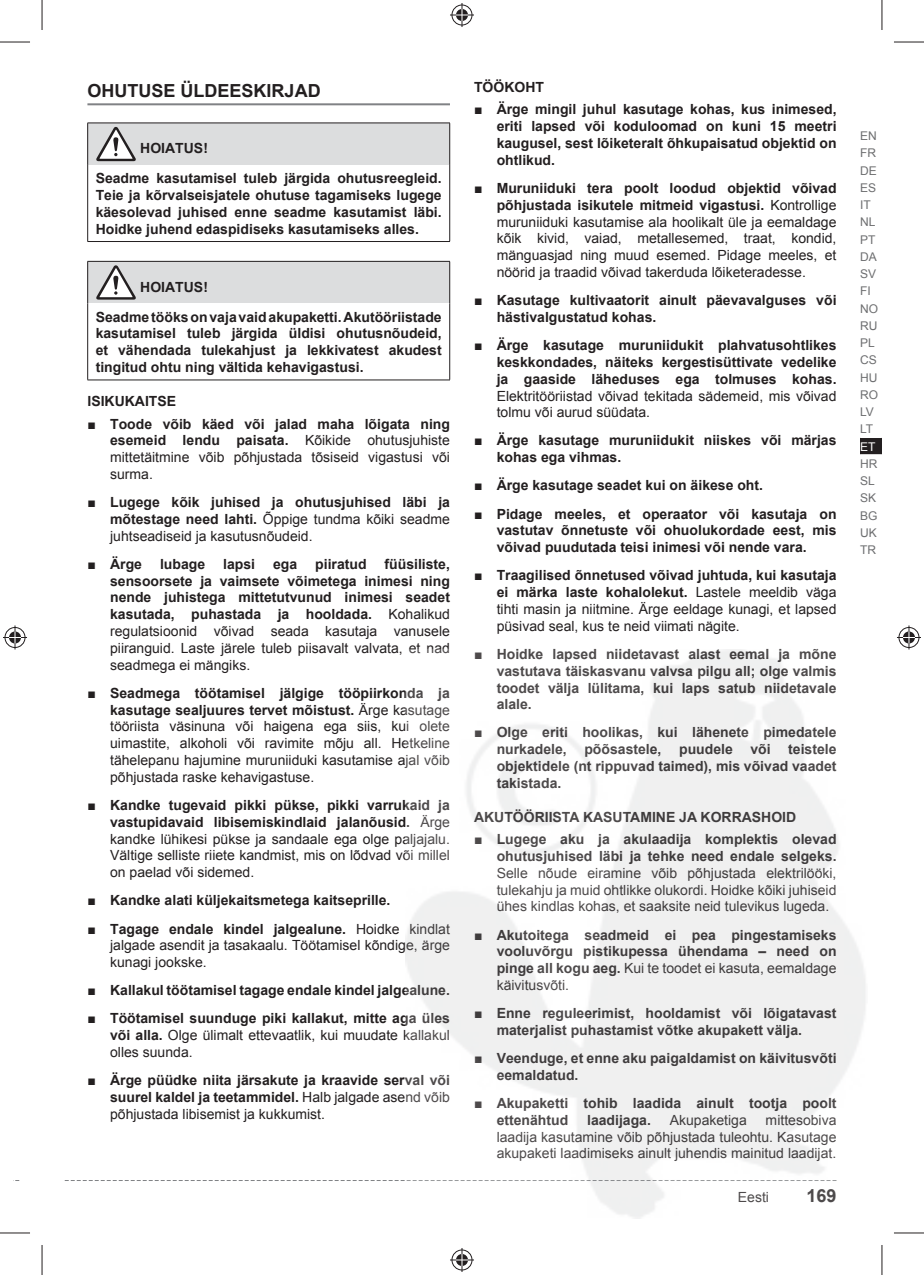
<style>
.page{position:relative;width:924px;height:1275px;background:#fff}
.page>*{position:absolute;margin:0;border:0;box-sizing:border-box;transform-origin:0 0}
.t1{font:700 18px "Arial";color:#231f20}
.t2{font:700 14px/16.8px "Arial";color:#231f20;text-align:justify}
.t3{font:14px/16.8px "Arial";color:#231f20;text-align:justify}
.t4{font:12px/17.2px "Arial";color:#6d6e70}
.t5{font:12px "Arial";color:#fff}
.s1{font-weight:700}
.s2{font-weight:400}
</style>
<div class="page">
<div style="left:859px;top:437px;width:22px;height:18px;background:#231f20"></div>
<svg style="left:859px;top:454px;width:22px;height:1px"></svg>
<svg style="left:65px;top:1180px;width:340px;height:1px"></svg>
<hr style="left:87px;top:103px;width:363px;height:2px;background:#808285">
<div style="left:88px;top:123px;width:361px;height:42px;background:#dcddde"></div>
<hr style="left:87px;top:123px;width:363px;height:1px;background:#231f20">
<hr style="left:87px;top:123px;width:1px;height:42px;background:#231f20">
<hr style="left:449px;top:123px;width:1px;height:42px;background:#231f20">
<hr style="left:87px;top:165px;width:1px;height:76px;background:#231f20">
<hr style="left:449px;top:165px;width:1px;height:76px;background:#231f20">
<hr style="left:87px;top:241px;width:363px;height:1px;background:#231f20">
<svg style="left:96px;top:126px;width:40px;height:35px"></svg>
<div style="left:88px;top:261px;width:361px;height:42px;background:#dcddde"></div>
<hr style="left:87px;top:261px;width:363px;height:1px;background:#231f20">
<hr style="left:87px;top:262px;width:1px;height:41px;background:#231f20">
<hr style="left:449px;top:262px;width:1px;height:41px;background:#231f20">
<hr style="left:87px;top:303px;width:1px;height:77px;background:#231f20">
<hr style="left:449px;top:303px;width:1px;height:77px;background:#231f20">
<hr style="left:87px;top:379px;width:363px;height:1px;background:#231f20">
<svg style="left:96px;top:265px;width:40px;height:35px"></svg>
<hr style="left:0;top:42px;width:30px;height:1px;background:#231f20">
<hr style="left:893px;top:42px;width:30px;height:1px;background:#231f20">
<hr style="left:0;top:1232px;width:30px;height:1px;background:#231f20">
<hr style="left:893px;top:1232px;width:30px;height:1px;background:#231f20">
<hr style="left:42px;top:0;width:1px;height:30px;background:#231f20">
<hr style="left:42px;top:1245px;width:1px;height:30px;background:#231f20">
<hr style="left:881px;top:0;width:1px;height:30px;background:#231f20">
<hr style="left:881px;top:1245px;width:1px;height:30px;background:#231f20">
<svg style="left:450px;top:3px;width:24px;height:24px"></svg>
<svg style="left:450px;top:1248px;width:24px;height:24px"></svg>
<svg style="left:3px;top:625px;width:24px;height:24px"></svg>
<svg style="left:897px;top:625px;width:23px;height:24px"></svg>
<p class="t1" style="left:87px;top:80px;width:235px">OHUTUSE ÜLDEESKIRJAD</p>
<p class="t2" style="left:96px;top:134px;width:347px;line-height:29.6px;text-indent:45px">HOIATUS!<br>Seadme kasutamisel tuleb järgida ohutusreegleid.</p>
<p class="t2" style="left:96px;top:187px;width:347px">Teie ja kõrvalseisjatele ohutuse tagamiseks lugege käesolevad juhised enne seadme kasutamist läbi.<br>Hoidke juhend edaspidiseks kasutamiseks alles.</p>
<p class="t2" style="left:96px;top:272px;width:347px;line-height:29.6px;text-indent:45px">HOIATUS!<br>Seadme tööks on vaja vaid akupaketti. Akutööriistade</p>
<p class="t2" style="left:96px;top:325px;width:347px">kasutamisel tuleb järgida üldisi ohutusnõudeid, et vähendada tulekahjust ja lekkivatest akudest tingitud ohtu ning vältida kehavigastusi.</p>
<p class="t2" style="left:87px;top:393px;width:90px">ISIKUKAITSE</p>
<p class="t3" style="left:110px;top:415px;width:341px;text-indent:-23px">■ <span class="s1">Toode võib käed või jalad maha lõigata ning esemeid lendu paisata.</span> Kõikide ohutusjuhiste mittetäitmine võib põhjustada tõsiseid vigastusi või surma.</p>
<p class="t2" style="left:110px;top:494px;width:341px;text-indent:-23px"><span class="s2">■</span> Lugege kõik juhised ja ohutusjuhised läbi ja mõtestage need lahti. <span class="s2">Õppige tundma kõiki seadme juhtseadiseid ja kasutusnõudeid.</span></p>
<p class="t2" style="left:87px;top:555px;width:56px"><span class="s2">■</span> Ärge</p>
<p class="t2" style="left:160px;top:555px;width:47px">lubage</p>
<p class="t2" style="left:223px;top:555px;width:33px">lapsi</p>
<p class="t2" style="left:273px;top:555px;width:26px">ega</p>
<p class="t2" style="left:315px;top:555px;width:53px">piiratud</p>
<p class="t2" style="left:110px;top:555px;width:341px;text-indent:274px">füüsiliste, sensoorsete ja vaimsete võimetega inimesi ning nende juhistega mittetutvunud inimesi seadet kasutada, puhastada ja hooldada. <span class="s2">Kohalikud regulatsioonid võivad seada kasutaja vanusele piiranguid. Laste järele tuleb piisavalt valvata, et nad seadmega ei mängiks.</span></p>
<p class="t3" style="left:110px;top:684px;width:341px;text-indent:-23px">■ <span class="s1">Seadmega töötamisel jälgige tööpiirkonda ja kasutage sealjuures tervet mõistust.</span> Ärge kasutage tööriista väsinuna või haigena ega siis, kui olete uimastite, alkoholi või ravimite mõju all. Hetkeline tähelepanu hajumine muruniiduki kasutamise ajal võib põhjustada raske kehavigastuse.</p>
<p class="t3" style="left:110px;top:797px;width:341px;text-indent:-23px">■ <span class="s1">Kandke tugevaid pikki pükse, pikki varrukaid ja vastupidavaid libisemiskindlaid jalanõusid.</span> Ärge kandke lühikesi pükse ja sandaale ega olge paljajalu.<br>Vältige selliste riiete kandmist, mis on lõdvad või millel on paelad või sidemed.</p>
<p class="t2" style="left:87px;top:892px;width:304px"><span class="s2">■</span> Kandke alati küljekaitsmetega kaitseprille.</p>
<p class="t3" style="left:110px;top:920px;width:341px;text-indent:-23px">■ <span class="s1">Tagage endale kindel jalgealune.</span> Hoidke kindlat jalgade asendit ja tasakaalu. Töötamisel kõndige, ärge kunagi jookske.</p>
<p class="t2" style="left:87px;top:982px;width:364px"><span class="s2">■</span> Kallakul töötamisel tagage endale kindel jalgealune.</p>
<p class="t3" style="left:110px;top:1010px;width:341px;text-indent:-23px">■ <span class="s1">Töötamisel suunduge piki kallakut, mitte aga üles või alla.</span> Olge ülimalt ettevaatlik, kui muudate kallakul olles suunda.</p>
<p class="t2" style="left:110px;top:1072px;width:341px;text-indent:-23px"><span class="s2">■</span> Ärge püüdke niita järsakute ja kraavide serval või suurel kaldel ja teetammidel. <span class="s2">Halb jalgade asend võib põhjustada libisemist ja kukkumist.</span></p>
<p class="t2" style="left:474px;top:79px;width:71px">TÖÖKOHT</p>
<p class="t2" style="left:496px;top:101px;width:341px;text-indent:-23px"><span class="s2">■</span> Ärge mingil juhul kasutage kohas, kus inimesed, eriti lapsed või koduloomad on kuni 15 meetri kaugusel, sest lõiketeralt õhkupaisatud objektid on ohtlikud.</p>
<p class="t3" style="left:496px;top:180px;width:341px;text-indent:-23px">■ <span class="s1">Muruniiduki tera poolt loodud objektid võivad põhjustada isikutele mitmeid vigastusi.</span> Kontrollige muruniiduki kasutamise ala hoolikalt üle ja eemaldage kõik kivid, vaiad, metallesemed, traat, kondid, mänguasjad ning muud esemed. Pidage meeles, et nöörid ja traadid võivad takerduda lõiketeradesse.</p>
<p class="t2" style="left:496px;top:292px;width:341px;text-indent:-23px"><span class="s2">■</span> Kasutage kultivaatorit ainult päevavalguses või hästivalgustatud kohas.</p>
<p class="t2" style="left:496px;top:337px;width:341px;text-indent:-23px"><span class="s2">■</span> Ärge kasutage muruniidukit plahvatusohtlikes keskkondades, näiteks kergestisüttivate vedelike ja gaaside läheduses ega tolmuses kohas.</p>
<p class="t3" style="left:496px;top:387px;width:341px">Elektritööriistad võivad tekitada sädemeid, mis võivad tolmu või aurud süüdata.</p>
<p class="t2" style="left:496px;top:432px;width:341px;text-indent:-23px"><span class="s2">■</span> Ärge kasutage muruniidukit niiskes või märjas kohas ega vihmas.</p>
<p class="t2" style="left:474px;top:477px;width:290px"><span class="s2">■</span> Ärge kasutage seadet kui on äikese oht.</p>
<p class="t2" style="left:496px;top:505px;width:341px;text-indent:-23px"><span class="s2">■</span> Pidage meeles, et operaator või kasutaja on vastutav õnnetuste või ohuolukordade eest, mis võivad puudutada teisi inimesi või nende vara.</p>
<p class="t3" style="left:496px;top:567px;width:341px;text-indent:-23px">■ <span class="s1">Traagilised õnnetused võivad juhtuda, kui kasutaja ei märka laste kohalolekut.</span> Lastele meeldib väga tihti masin ja niitmine. Ärge eeldage kunagi, et lapsed püsivad seal, kus te neid viimati nägite.</p>
<p class="t2" style="left:496px;top:645px;width:341px;text-indent:-23px"><span class="s2">■</span> Hoidke lapsed niidetavast alast eemal ja mõne vastutava täiskasvanu valvsa pilgu all; olge valmis toodet välja lülitama, kui laps satub niidetavale alale.</p>
<p class="t2" style="left:496px;top:724px;width:341px;text-indent:-23px"><span class="s2">■</span> Olge eriti hoolikas, kui lähenete pimedatele nurkadele,</p>
<p class="t2" style="left:496px;top:741px;width:341px;text-indent:291px">teistele objektidele (nt rippuvad taimed), mis võivad vaadet takistada.</p>
<p class="t2" style="left:474px;top:808px;width:323px">AKUTÖÖRIISTA KASUTAMINE JA KORRASHOID</p>
<p class="t2" style="left:474px;top:831px;width:364px;text-align:right"><span class="s2">■</span> Lugege aku ja akulaadija komplektis olevad ohutusjuhised läbi ja tehke need endale selgeks.</p>
<p class="t3" style="left:496px;top:864px;width:341px">Selle nõude eiramine võib põhjustada elektrilööki, tulekahju ja muid ohtlikke olukordi. Hoidke kõiki juhiseid ühes kindlas kohas, et saaksite neid tulevikus lugeda.</p>
<p class="t2" style="left:496px;top:926px;width:341px;text-indent:-23px"><span class="s2">■</span> Akutoitega seadmeid ei pea pingestamiseks vooluvõrgu pistikupessa ühendama – need on pinge all kogu aeg. <span class="s2">Kui te toodet ei kasuta, eemaldage käivitusvõti.</span></p>
<p class="t2" style="left:496px;top:1004px;width:341px;text-indent:-23px"><span class="s2">■</span> Enne reguleerimist, hooldamist või lõigatavast materjalist puhastamist võtke akupakett välja.</p>
<p class="t2" style="left:496px;top:1049px;width:341px;text-indent:-23px"><span class="s2">■</span> Veenduge, et enne aku paigaldamist on käivitusvõti eemaldatud.</p>
<p class="t2" style="left:496px;top:1094px;width:341px;text-indent:-23px"><span class="s2">■</span> Akupaketti tohib laadida ainult tootja poolt ettenähtud</p>
<p class="t2" style="left:584px;top:741px;width:79px">põõsastele,</p>
<p class="t2" style="left:678px;top:741px;width:55px">puudele</p>
<p class="t2" style="left:750px;top:741px;width:22px">või</p>
<p class="t3" style="left:496px;top:1111px;width:341px;text-indent:269px">mittesobiva laadija kasutamine võib põhjustada tuleohtu. Kasutage akupaketi laadimiseks ainult juhendis mainitud laadijat.</p>
<p class="t2" style="left:587px;top:1111px;width:65px">laadijaga.</p>
<p class="t3" style="left:669px;top:1111px;width:79px">Akupaketiga</p>
<p class="t3" style="left:737px;top:1188px;width:33px">Eesti</p>
<p class="t1" style="left:806px;top:1185px;width:32px">169</p>
<p class="t4" style="left:859px;top:127px;width:19px">EN<br>FR<br>DE<br>ES<br>IT<br>NL<br>PT<br>DA<br>SV<br>FI<br>NO<br>RU<br>PL<br>CS<br>HU<br>RO<br>LV<br>LT</p>
<p class="t5" style="left:859px;top:440px;width:17px">ET</p>
<p class="t4" style="left:859px;top:455px;width:19px">HR<br>SL<br>SK<br>BG<br>UK<br>TR</p>
</div>
